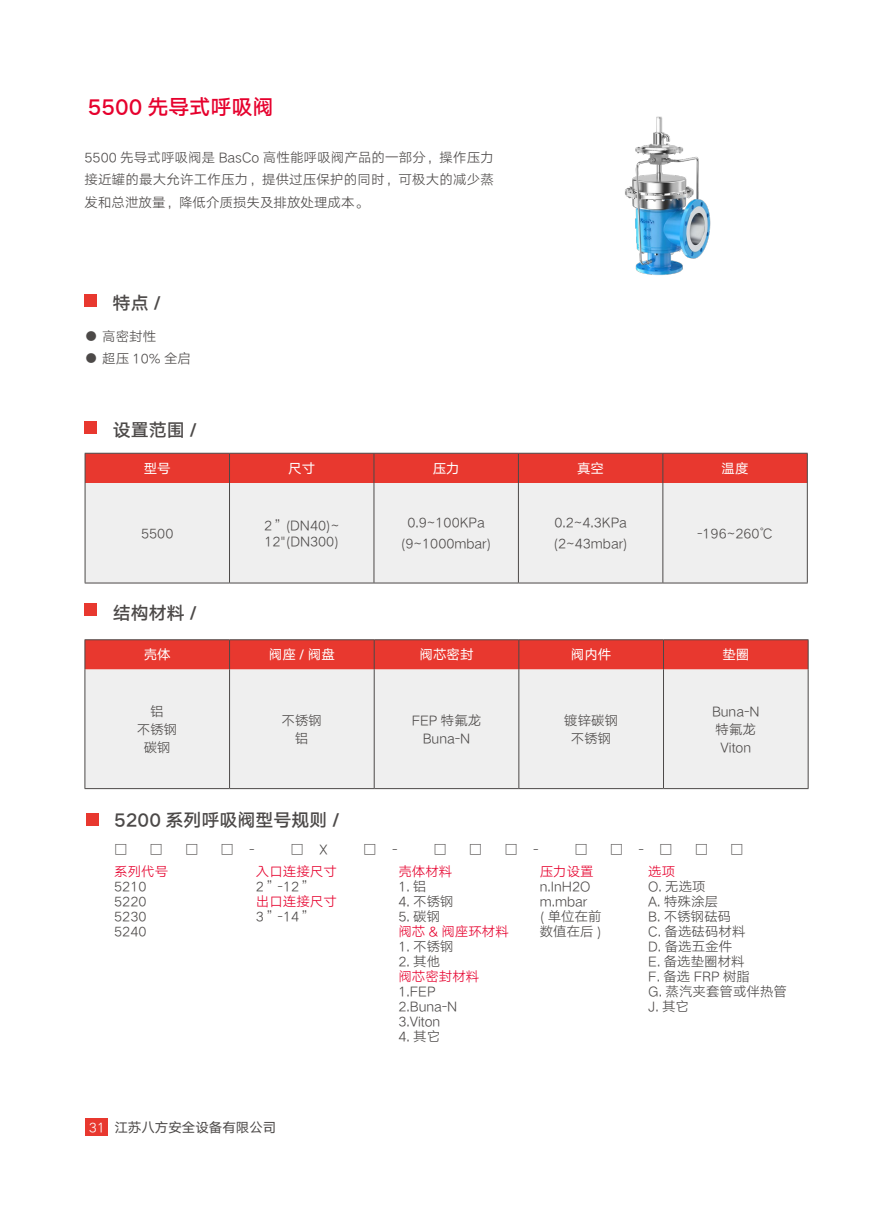
<style>
.page{position:relative;width:893px;height:1212px;background:#fff}
.page>*{position:absolute;margin:0;border:0;box-sizing:border-box;transform-origin:0 0}
.t1{font:21px "HY Qi Hei FES";color:#e6002d}
.t2{font:18px "HY Qi Hei FES";color:#4c4948}
.t3{font:13.5px/15px "HY Qi Hei DES";color:#4c4948;text-align:center}
.t4{font:13.5px "HY Qi Hei DES";color:#e6002d}
.t5{font:13.5px "HY Qi Hei EES";color:#fff}
.t6{font:13.5px "HY Qi Hei EES";color:#4c4948}
.s1{font-family:"HY Qi Hei DES";color:#fff}
</style>
<div class="page">
<div style="left:85px;top:1118px;width:23px;height:18px;background:#e8382f"></div>
<div style="left:85px;top:421px;width:12px;height:12px;background:#e8382f"></div>
<div style="left:85px;top:294px;width:12px;height:13px;background:#e8382f"></div>
<div style="left:86px;top:669px;width:722px;height:119px;background:#efefef"></div>
<hr style="left:229px;top:669px;width:1px;height:119px;background:#4c4948">
<hr style="left:374px;top:669px;width:1px;height:119px;background:#4c4948">
<hr style="left:518px;top:669px;width:1px;height:119px;background:#4c4948">
<hr style="left:663px;top:669px;width:1px;height:119px;background:#4c4948">
<hr style="left:85px;top:639px;width:145px;height:1px;background:#4c4948">
<hr style="left:230px;top:639px;width:144px;height:1px;background:#4c4948">
<hr style="left:374px;top:639px;width:145px;height:1px;background:#4c4948">
<hr style="left:519px;top:639px;width:144px;height:1px;background:#4c4948">
<hr style="left:663px;top:639px;width:145px;height:1px;background:#4c4948">
<hr style="left:85px;top:669px;width:1px;height:119px;background:#4c4948">
<hr style="left:808px;top:669px;width:1px;height:119px;background:#4c4948">
<hr style="left:85px;top:788px;width:145px;height:1px;background:#4c4948">
<hr style="left:230px;top:788px;width:144px;height:1px;background:#4c4948">
<hr style="left:374px;top:788px;width:145px;height:1px;background:#4c4948">
<hr style="left:519px;top:788px;width:144px;height:1px;background:#4c4948">
<hr style="left:663px;top:788px;width:145px;height:1px;background:#4c4948">
<div style="left:85px;top:640px;width:724px;height:29px;background:#e8382f"></div>
<div style="left:85px;top:603px;width:12px;height:13px;background:#e8382f"></div>
<div style="left:86px;top:813px;width:13px;height:13px;background:#e8382f"></div>
<div style="left:86px;top:483px;width:721px;height:100px;background:#efefef"></div>
<hr style="left:229px;top:483px;width:1px;height:100px;background:#4c4948">
<hr style="left:374px;top:483px;width:1px;height:100px;background:#4c4948">
<hr style="left:518px;top:483px;width:1px;height:100px;background:#4c4948">
<hr style="left:662px;top:483px;width:1px;height:100px;background:#4c4948">
<hr style="left:85px;top:483px;width:1px;height:100px;background:#4c4948">
<hr style="left:807px;top:483px;width:1px;height:100px;background:#4c4948">
<hr style="left:85px;top:583px;width:144px;height:1px;background:#4c4948">
<hr style="left:229px;top:583px;width:145px;height:1px;background:#4c4948">
<hr style="left:374px;top:583px;width:144px;height:1px;background:#4c4948">
<hr style="left:518px;top:583px;width:145px;height:1px;background:#4c4948">
<hr style="left:663px;top:583px;width:145px;height:1px;background:#4c4948">
<div style="left:85px;top:453px;width:723px;height:30px;background:#e8382f"></div>
<img style="left:625px;top:116px;width:86px;height:159px">
<h1 class="t1" style="left:88px;top:95px;width:187px">5500 先导式呼吸阀</h1>
<p class="t3" style="left:85px;top:146px;width:411px;line-height:22.5px;text-align:justify">5500 先导式呼吸阀是 BasCo 高性能呼吸阀产品的一部分，操作压力接近罐的最大允许工作压力，提供过压保护的同时，可极大的减少蒸发和总泄放量，降低介质损失及排放处理成本。</p>
<h2 class="t2" style="left:113px;top:293px;width:50px">特点 /</h2>
<p class="t3" style="left:85px;top:329px;width:73px">● 高密封性</p>
<p class="t3" style="left:85px;top:351px;width:108px">● 超压 10% 全启</p>
<h2 class="t2" style="left:113px;top:419px;width:86px">设置范围 /</h2>
<p class="t5" style="left:144px;top:461px;width:28px">型号</p>
<p class="t5" style="left:288px;top:461px;width:28px">尺寸</p>
<p class="t5" style="left:433px;top:461px;width:28px">压力</p>
<p class="t5" style="left:577px;top:461px;width:28px">真空</p>
<p class="t5" style="left:722px;top:461px;width:28px">温度</p>
<p class="t3" style="left:141px;top:526px;width:34px">5500</p>
<p class="t3" style="left:264px;top:518px;width:77px;line-height:15.6px;text-align:left">2”(DN40)~<br>12"(DN300)</p>
<p class="t3" style="left:401px;top:512px;width:92px;line-height:21px">0.9~100KPa (9~1000mbar)</p>
<p class="t3" style="left:553px;top:512px;width:76px;line-height:21px;text-align:left">0.2~4.3KPa (2~43mbar)</p>
<p class="t3" style="left:697px;top:526px;width:78px">-196~260℃</p>
<h2 class="t2" style="left:113px;top:602px;width:86px">结构材料 /</h2>
<p class="t5" style="left:144px;top:647px;width:28px">壳体</p>
<p class="t5" style="left:269px;top:647px;width:67px">阀座 / 阀盘</p>
<p class="t5" style="left:419px;top:647px;width:55px">阀芯密封</p>
<p class="t5" style="left:571px;top:647px;width:42px">阀内件</p>
<p class="t5" style="left:722px;top:647px;width:28px">垫圈</p>
<p class="t3" style="left:137px;top:702px;width:42px;line-height:18px">铝<br>不锈钢碳钢</p>
<p class="t3" style="left:282px;top:711px;width:42px;line-height:18px">不锈钢铝</p>
<p class="t3" style="left:412px;top:711px;width:71px;line-height:18px">FEP 特氟龙<br>Buna-N</p>
<p class="t3" style="left:564px;top:711px;width:55px;line-height:18px">镀锌碳钢不锈钢</p>
<p class="t3" style="left:712px;top:702px;width:49px;line-height:18px">Buna-N特氟龙<br>Viton</p>
<h2 class="t2" style="left:114px;top:810px;width:227px">5200 系列呼吸阀型号规则 /</h2>
<p class="t4" style="left:114px;top:864px;width:55px">系列代号</p>
<p class="t3" style="left:114px;top:880px;width:34px;text-align:justify">5210<br>5220<br>5230<br>5240</p>
<p class="t3" style="left:114px;top:843px;width:50px">□ □</p>
<p class="t3" style="left:185px;top:843px;width:71px">□ □-</p>
<p class="t3" style="left:291px;top:843px;width:38px">□ X</p>
<p class="t3" style="left:363px;top:843px;width:36px">□ -</p>
<p class="t3" style="left:433px;top:843px;width:50px">□ □</p>
<p class="t3" style="left:504px;top:843px;width:36px">□ -</p>
<p class="t3" style="left:574px;top:843px;width:100px">□ □-□</p>
<p class="t3" style="left:695px;top:843px;width:50px">□ □</p>
<p class="t4" style="left:256px;top:864px;width:82px">入口连接尺寸</p>
<p class="t3" style="left:256px;top:880px;width:58px">2”-12”</p>
<p class="t4" style="left:256px;top:894px;width:82px">出口连接尺寸</p>
<p class="t3" style="left:256px;top:910px;width:58px">3”-14”</p>
<p class="t4" style="left:398px;top:864px;width:55px">壳体材料</p>
<p class="t3" style="left:398px;top:880px;width:30px">1. 铝</p>
<p class="t3" style="left:398px;top:895px;width:57px">4. 不锈钢</p>
<p class="t3" style="left:398px;top:910px;width:43px">5. 碳钢</p>
<p class="t4" style="left:398px;top:924px;width:112px">阀芯 &amp; 阀座环材料</p>
<p class="t3" style="left:398px;top:940px;width:57px">1. 不锈钢</p>
<p class="t3" style="left:398px;top:955px;width:43px">2. 其他</p>
<p class="t4" style="left:398px;top:969px;width:82px">阀芯密封材料</p>
<p class="t3" style="left:398px;top:985px;width:61px;text-align:left">1.FEP<br>2.Buna-N<br>3.Viton</p>
<p class="t3" style="left:398px;top:1030px;width:43px">4. 其它</p>
<p class="t4" style="left:648px;top:864px;width:28px">选项</p>
<p class="t3" style="left:648px;top:880px;width:140px;text-align:left">O. 无选项<br>A. 特殊涂层<br>B. 不锈钢砝码<br>C. 备选砝码材料<br>D. 备选五金件<br>E. 备选垫圈材料<br>F. 备选 FRP 树脂<br>G. 蒸汽夹套管或伴热管<br>J. 其它</p>
<p class="t4" style="left:540px;top:864px;width:55px">压力设置</p>
<p class="t3" style="left:540px;top:880px;width:63px;text-align:left">n.InH2O m.mbar<br>( 单位在前数值在后 )</p>
<p class="t6" style="left:89px;top:1119px;width:189px"><span class="s1">31</span> 江苏八方安全设备有限公司</p>
</div>
